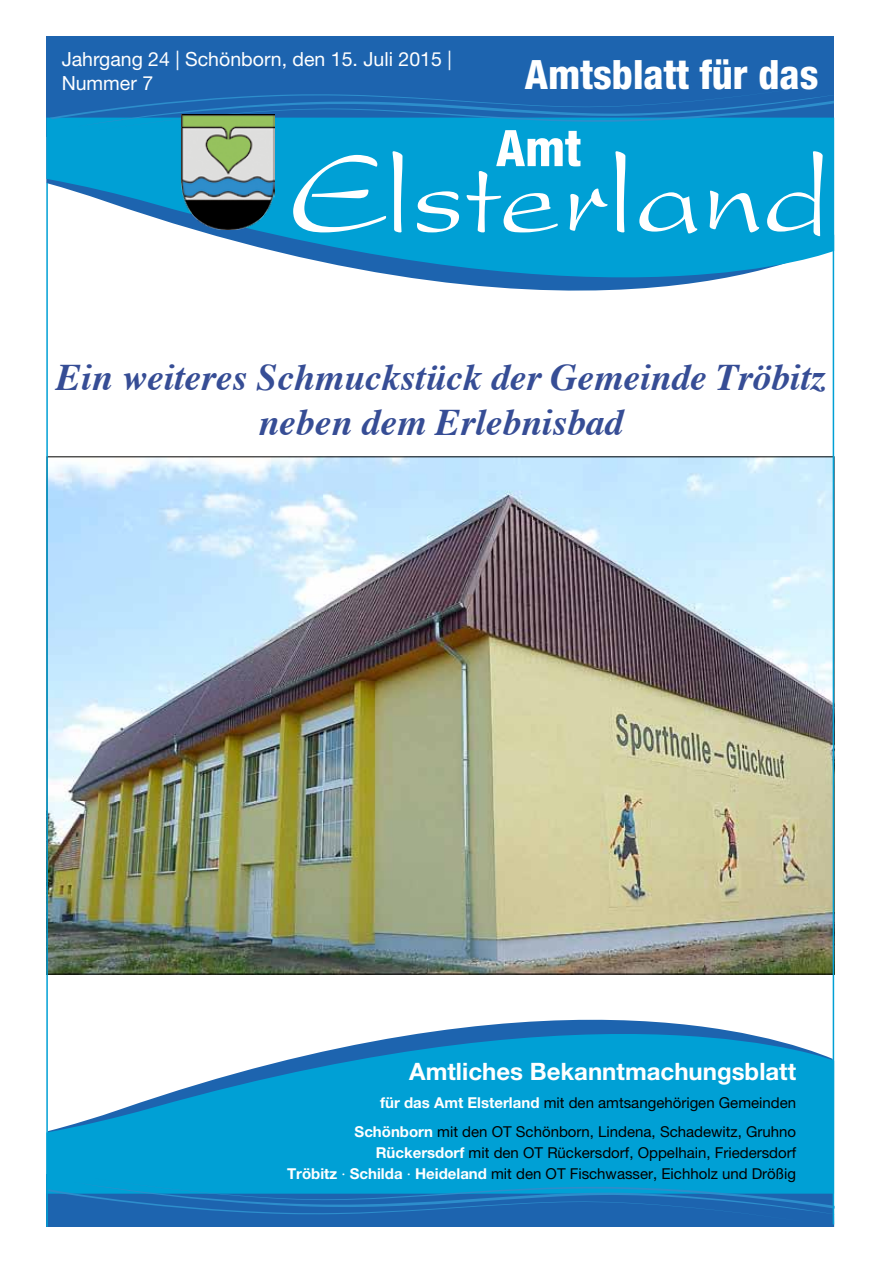
<style>
.page{position:relative;width:881px;height:1263px;background:#fff}
.page>*{position:absolute;margin:0;border:0;box-sizing:border-box;transform-origin:0 0}
.t1{font:121.5px "Present";color:#fff}
.t2{font:800 condensed 50.4px "Helvetica Neue LT";color:#fff}
.t3{font:800 condensed 40.5px "Helvetica Neue LT";color:#fff}
.t4{font:italic 700 37.5px/45px "Times";color:#364d95;text-align:center}
.t5{font:700 24px "Helvetica Neue LT";color:#fff}
.t6{font:19.5px/24px "Helvetica Neue LT";color:#fff}
.t7{font:15px/29.5px "Helvetica Neue LT";color:#000;text-align:right}
.s1{font-weight:700;color:#fff}
.s2{color:#fff}
</style>
<div class="page">
<div style="left:46px;top:36px;width:787px;height:101px;background:#1d64af"></div>
<svg style="left:46px;top:118px;width:787px;height:173px;fill:#00a0d5"></svg>
<svg style="left:50px;top:86px;width:784px;height:44px"></svg>
<div style="left:46px;top:1174px;width:787px;height:53px;background:#1d64af"></div>
<svg style="left:48px;top:1019px;width:784px;height:159px;fill:#00a0d5"></svg>
<img style="left:181px;top:114px;width:94px;height:116px">
<svg style="left:48px;top:1178px;width:786px;height:45px"></svg>
<img style="left:49px;top:459px;width:782px;height:513px">
<hr style="left:832px;top:235px;width:1px;height:989px;background:#00a0d5">
<hr style="left:46px;top:183px;width:2px;height:1044px;background:#00a0d5">
<h3 class="t6" style="left:62px;top:46px;width:391px">Jahrgang 24 | Schönborn, den 15. Juli 2015 |<br>Nummer 7</h3>
<h3 class="t3" style="left:524px;top:50px;width:295px">Amtsblatt für das</h3>
<h2 class="t2" style="left:496px;top:117px;width:86px">Amt</h2>
<h1 class="t1" style="left:289px;top:127px;width:542px">Elsterland</h1>
<h3 class="t4" style="left:56px;top:351px;width:770px">Ein weiteres Schmuckstück der Gemeinde Tröbitz neben dem Erlebnisbad</h3>
<h3 class="t5" style="left:409px;top:1056px;width:388px">Amtliches Bekanntmachungsblatt</h3>
<p class="t7" style="left:354px;top:1087px;width:443px"><span class="s1">für das Amt Elsterland</span> mit den amtsangehörigen Gemeinden<br><span class="s1">Schönborn</span> mit den OT Schönborn, Lindena, Schadewitz, Gruhno</p>
<p class="t7" style="left:287px;top:1142px;width:510px;line-height:21px"><span class="s1">Rückersdorf</span> mit den OT Rückersdorf, Oppelhain, Friedersdorf<br><span class="s1">Tröbitz</span> <span class="s2">·</span> <span class="s1">Schilda</span> <span class="s2">·</span> <span class="s1">Heideland</span> mit den OT Fischwasser, Eichholz und Drößig</p>
</div>
